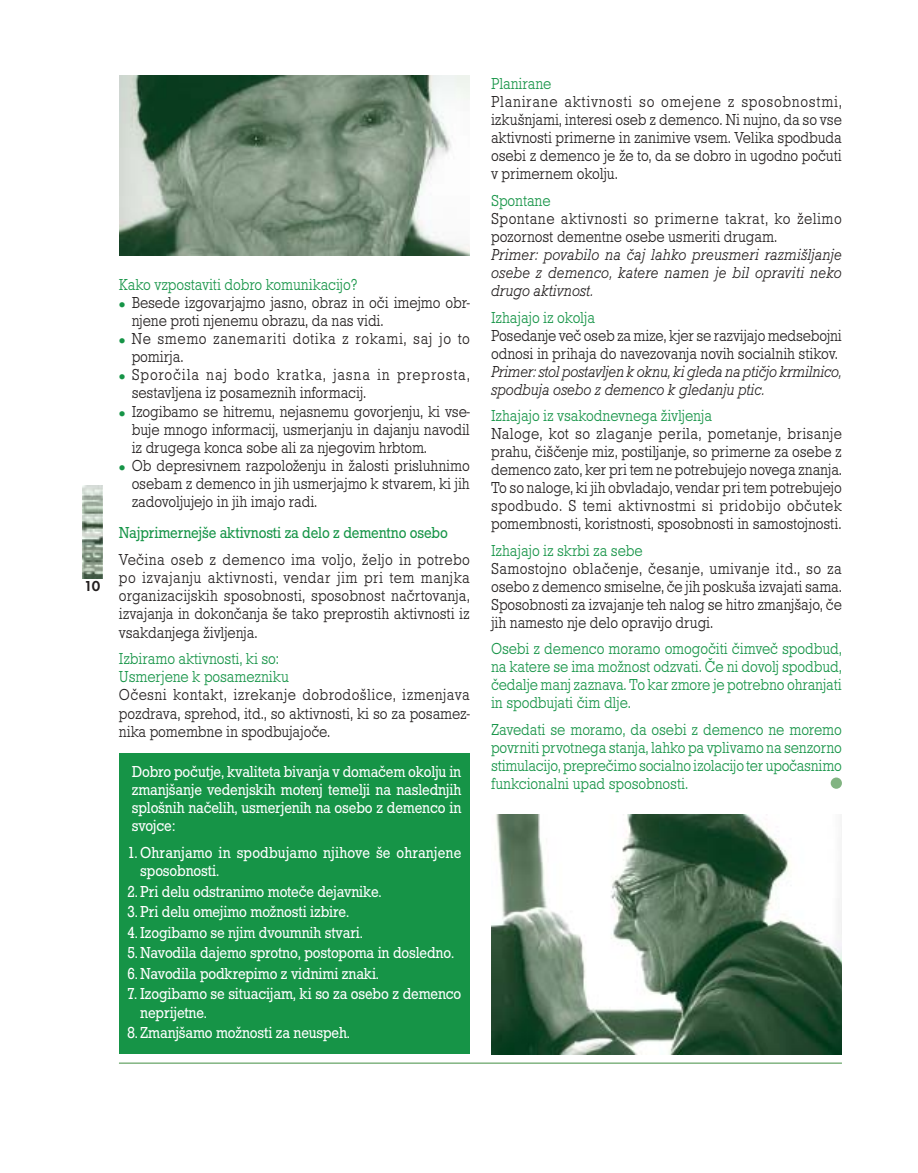
<style>
.page{position:relative;width:918px;height:1173px;background:#fff}
.page>*{position:absolute;margin:0;border:0;box-sizing:border-box;transform-origin:0 0}
.t1{font:16.5px/18.1px "Roctus TEE Ligh";letter-spacing:-.01em;color:#231f1f;text-align:justify;scale:.9 1}
.t2{font:16.5px/18px "Roctus TEE Ligh";letter-spacing:-.01em;color:#169447;text-align:justify;scale:.9 1}
.t3{font:16.5px/18px "Roctus TEE";letter-spacing:-.01em;color:#fff;text-align:justify;scale:.9 1}
.t4{font:16.5px/18px "Roctus TEE Ligh Ital";letter-spacing:-.01em;color:#231f1f;text-align:justify;scale:.9 1}
.t5{font:16.5px/18px "Roctus TEE Ligh";letter-spacing:.015em;color:#231f1f;scale:.9 1}
.t6{font:16.5px/18.5px "Roctus TEE";letter-spacing:.01em;color:#fff;scale:.9 1}
.t7{font:16.5px "Roctus TEE";letter-spacing:-.01em;color:#169447;scale:.9 1}
.t8{font:600 15px "Futura TEE";color:#231f1f}
</style>
<div class="page">
<hr style="left:119px;top:1062px;width:723px;height:2px;background:#82b482">
<img style="left:83px;top:486px;width:19px;height:93px">
<div style="left:119px;top:753px;width:351px;height:301px;background:#169447"></div>
<img style="left:119px;top:76px;width:351px;height:179px">
<img style="left:491px;top:814px;width:351px;height:240px">
<div style="left:831px;top:778px;width:11px;height:11px;background:#82b482;border-radius:50%"></div>
<p class="t8" style="left:84px;top:579px;width:18px">10</p>
<p class="t2" style="left:119px;top:277px;width:266px">Kako vzpostaviti dobro komunikacijo?</p>
<p class="t1" style="left:132px;top:295px;width:377px;text-align:left">Besede izgovarjajmo jasno, obraz in oči imejmo obr&shy;njene proti njenemu obrazu, da nas vidi.<br>Ne smemo zanemariti dotika z rokami, saj jo to pomirja.<br>Sporočila naj bodo kratka, jasna in preprosta, sestavljena iz posameznih informacij.<br>Izogibamo se hitremu, nejasnemu govorjenju, ki vse&shy;buje mnogo informacij, usmerjanju in dajanju navodil iz drugega konca sobe ali za njegovim hrbtom.<br>Ob depresivnem razpoloženju in žalosti prisluhnimo osebam z demenco in jih usmerjajmo k stvarem, ki jih zadovoljujejo in jih imajo radi.</p>
<p class="t7" style="left:119px;top:527px;width:367px">Najprimernejše aktivnosti za delo z dementno osebo</p>
<p class="t1" style="left:119px;top:552px;width:391px">Večina oseb z demenco ima voljo, željo in potrebo po izvajanju aktivnosti, vendar jim pri tem manjka organizacijskih sposobnosti, sposobnost načrtovanja, izvajanja in dokončanja še tako preprostih aktivnosti iz vsakdanjega življenja.</p>
<p class="t2" style="left:119px;top:651px;width:191px">Izbiramo aktivnosti, ki so:<br>Usmerjene k posamezniku</p>
<p class="t1" style="left:119px;top:687px;width:391px">Očesni kontakt, izrekanje dobrodošlice, izmenjava pozdrava, sprehod, itd., so aktivnosti, ki so za posamez&shy;nika pomembne in spodbujajoče.</p>
<p class="t3" style="left:132px;top:764px;width:368px">Dobro počutje, kvaliteta bivanja v domačem okolju in zmanjšanje vedenjskih motenj temelji na naslednjih splošnih načelih, usmerjenih na osebo z demenco in svojce:</p>
<p class="t6" style="left:140px;top:844px;width:358px;text-indent:-13px">1. Ohranjamo in spodbujamo njihove še ohranjene sposobnosti.</p>
<p class="t3" style="left:128px;top:884px;width:284px">2. Pri delu odstranimo moteče dejavnike.</p>
<p class="t3" style="left:128px;top:904px;width:248px">3. Pri delu omejimo možnosti izbire.</p>
<p class="t3" style="left:128px;top:925px;width:263px">4. Izogibamo se njim dvoumnih stvari.</p>
<p class="t3" style="left:128px;top:945px;width:365px">5. Navodila dajemo sprotno, postopoma in dosledno.</p>
<p class="t3" style="left:128px;top:966px;width:281px">6. Navodila podkrepimo z vidnimi znaki.</p>
<p class="t3" style="left:140px;top:986px;width:358px;line-height:18.5px;text-indent:-13px">7. Izogibamo se situacijam, ki so za osebo z demenco neprijetne.</p>
<p class="t3" style="left:128px;top:1026px;width:249px">8. Zmanjšamo možnosti za neuspeh.</p>
<p class="t2" style="left:491px;top:76px;width:69px">Planirane</p>
<p class="t1" style="left:491px;top:94px;width:391px">Planirane aktivnosti so omejene z sposobnostmi, izkušnjami, interesi oseb z demenco. Ni nujno, da so vse aktivnosti primerne in zanimive vsem. Velika spodbuda osebi z demenco je že to, da se dobro in ugodno počuti v primernem okolju.</p>
<p class="t2" style="left:491px;top:193px;width:68px">Spontane</p>
<p class="t5" style="left:491px;top:211px;width:391px">Spontane aktivnosti so primerne takrat, ko želimo pozornost dementne osebe usmeriti drugam.</p>
<p class="t4" style="left:491px;top:247px;width:391px">Primer: povabilo na čaj lahko preusmeri razmišljanje osebe z demenco, katere namen je bil opraviti neko drugo aktivnost.</p>
<p class="t2" style="left:491px;top:310px;width:117px">Izhajajo iz okolja</p>
<p class="t1" style="left:491px;top:328px;width:391px">Posedanje več oseb za mize, kjer se razvijajo medsebojni odnosi in prihaja do navezovanja novih socialnih stikov.</p>
<p class="t4" style="left:491px;top:364px;width:391px">Primer: stol postavljen k oknu, ki gleda na ptičjo krmilnico, spodbuja osebo z demenco k gledanju ptic.</p>
<p class="t2" style="left:491px;top:408px;width:247px">Izhajajo iz vsakodnevnega življenja</p>
<p class="t1" style="left:491px;top:426px;width:391px">Naloge, kot so zlaganje perila, pometanje, brisanje prahu, čiščenje miz, postiljanje, so primerne za osebe z demenco zato, ker pri tem ne potrebujejo novega znanja.<br>To so naloge, ki jih obvladajo, vendar pri tem potrebujejo spodbudo. S temi aktivnostmi si pridobijo občutek pomembnosti, koristnosti, sposobnosti in samostojnosti.</p>
<p class="t2" style="left:491px;top:543px;width:170px">Izhajajo iz skrbi za sebe</p>
<p class="t1" style="left:491px;top:561px;width:391px">Samostojno oblačenje, česanje, umivanje itd., so za osebo z demenco smiselne, če jih poskuša izvajati sama.<br>Sposobnosti za izvajanje teh nalog se hitro zmanjšajo, če jih namesto nje delo opravijo drugi.</p>
<p class="t2" style="left:491px;top:641px;width:391px">Osebi z demenco moramo omogočiti čimveč spodbud, na katere se ima možnost odzvati. Če ni dovolj spodbud, čedalje manj zaznava. To kar zmore je potrebno ohranjati in spodbujati čim dlje.</p>
<p class="t2" style="left:491px;top:722px;width:391px">Zavedati se moramo, da osebi z demenco ne moremo povrniti prvotnega stanja, lahko pa vplivamo na senzorno stimulacijo, preprečimo socialno izolacijo ter upočasnimo funkcionalni upad sposobnosti.</p>
</div>
